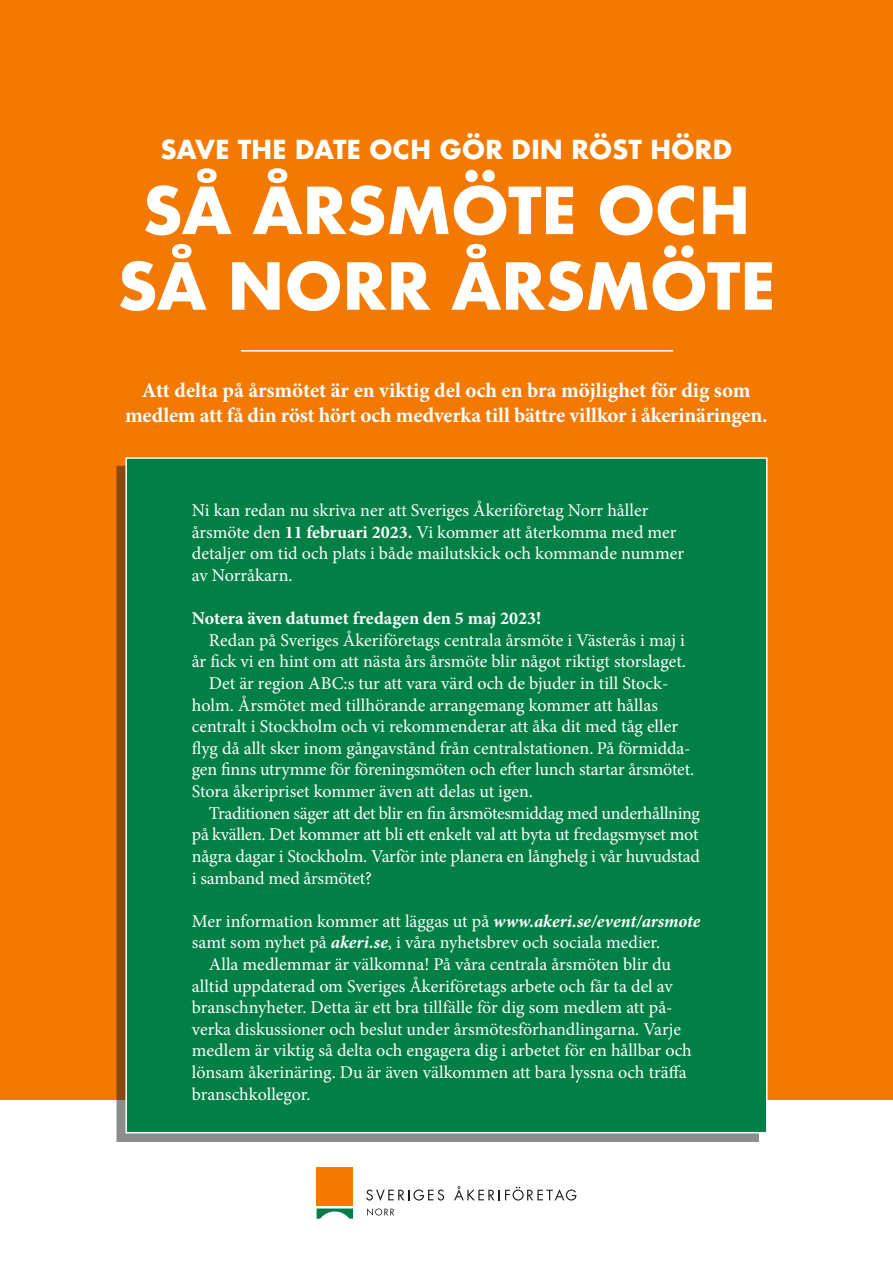
<style>
.page{position:relative;width:893px;height:1263px;background:#fff}
.page>*{position:absolute;margin:0;border:0;box-sizing:border-box;transform-origin:0 0}
.Rubrik_3{font:700 63px/75.6px "Futura";letter-spacing:-.01em;color:#fff;text-align:center}
.Rubrik_3-2{font:700 25.5px "Futura";letter-spacing:-.01em;color:#fff}
.Rubrik_3-3{font:700 21px/25.2px "Minion Pro";letter-spacing:-.005em;color:#fff;text-align:center}
._1__Bröd{font:18px/21.6px "Minion Pro";letter-spacing:-.005em;color:#fff}
._1__bröd_ingång{font:18px/21.6px "Minion Pro";color:#fff}
._1__bröd_ingång-2{font:700 18px "Minion Pro";color:#fff}
.s1{font-weight:700}
.s2{font-weight:700;font-style:italic}
</style>
<div class="page">
<div style="left:0;top:0;width:893px;height:1099px;background:#f37900"></div>
<div style="left:117px;top:466px;width:642px;height:676px;background:#1c1a1a;opacity:.5"></div>
<div style="left:125px;top:457px;width:642px;height:676px;background:#008045;border:2px solid #fff"></div>
<hr style="left:241px;top:350px;width:432px;height:2px;background:#fff">
<div style="left:317px;top:1167px;width:36px;height:38px;background:#f37900"></div>
<svg style="left:317px;top:1208px;width:36px;height:11px"></svg>
<svg style="left:366px;top:1189px;width:78px;height:12px"></svg>
<svg style="left:454px;top:1186px;width:122px;height:14px"></svg>
<svg style="left:367px;top:1208px;width:27px;height:8px"></svg>
<p class="Rubrik_3-2" style="left:161px;top:130px;width:573px">SAVE THE DATE OCH GÖR DIN RÖST HÖRD</p>
<p class="Rubrik_3" style="left:117px;top:172px;width:660px">SÅ ÅRSMÖTE OCH<br>SÅ NORR ÅRSMÖTE</p>
<p class="Rubrik_3-3" style="left:125px;top:377px;width:644px">Att delta på årsmötet är en viktig del och en bra möjlighet för dig som medlem att få din röst hört och medverka till bättre villkor i åkerinäringen.</p>
<p class="_1__bröd_ingång" style="left:192px;top:500px;width:494px">Ni kan redan nu skriva ner att Sveriges Åkeriföretag Norr håller årsmöte den <span class="s1">11 februari 2023.</span> Vi kommer att återkomma med mer detaljer om tid och plats i både mailutskick och kommande nummer av Norråkarn.</p>
<p class="_1__bröd_ingång-2" style="left:192px;top:606px;width:351px">Notera även datumet fredagen den 5 maj 2023!</p>
<p class="_1__Bröd" style="left:192px;top:629px;width:496px;text-align:right">Redan på Sveriges Åkeriföretags centrala årsmöte i Västerås i maj i år fick vi en hint om att nästa års årsmöte blir något riktigt storslaget.</p>
<p class="_1__Bröd" style="left:192px;top:673px;width:504px;text-indent:17px">Det är region ABC:s tur att vara värd och de bjuder in till Stock&shy;holm. Årsmötet med tillhörande arrangemang kommer att hållas centralt i Stockholm och vi rekommenderar att åka dit med tåg eller flyg då allt sker inom gångavstånd från centralstationen. På förmidda&shy;gen finns utrymme för föreningsmöten och efter lunch startar årsmötet.<br>Stora åkeripriset kommer även att delas ut igen.</p>
<p class="_1__Bröd" style="left:192px;top:802px;width:510px;text-align:justify;text-indent:17px">Traditionen säger att det blir en fin årsmötesmiddag med underhållning på kvällen. Det kommer att bli ett enkelt val att byta ut fredagsmyset mot några dagar i Stockholm. Varför inte planera en långhelg i vår huvudstad i samband med årsmötet?</p>
<p class="_1__bröd_ingång" style="left:192px;top:910px;width:510px">Mer information kommer att läggas ut på <span class="s2">www.akeri.se/event/arsmote </span>samt som nyhet på <span class="s2">akeri.se</span>, i våra nyhetsbrev och sociala medier.</p>
<p class="_1__Bröd" style="left:192px;top:953px;width:501px;text-indent:17px">Alla medlemmar är välkomna! På våra centrala årsmöten blir du alltid uppdaterad om Sveriges Åkeriföretags arbete och får ta del av branschnyheter. Detta är ett bra tillfälle för dig som medlem att på&shy;verka diskussioner och beslut under årsmötesförhandlingarna. Varje medlem är viktig så delta och engagera dig i arbetet för en hållbar och lönsam åkerinäring. Du är även välkommen att bara lyssna och träffa branschkollegor.</p>
</div>
